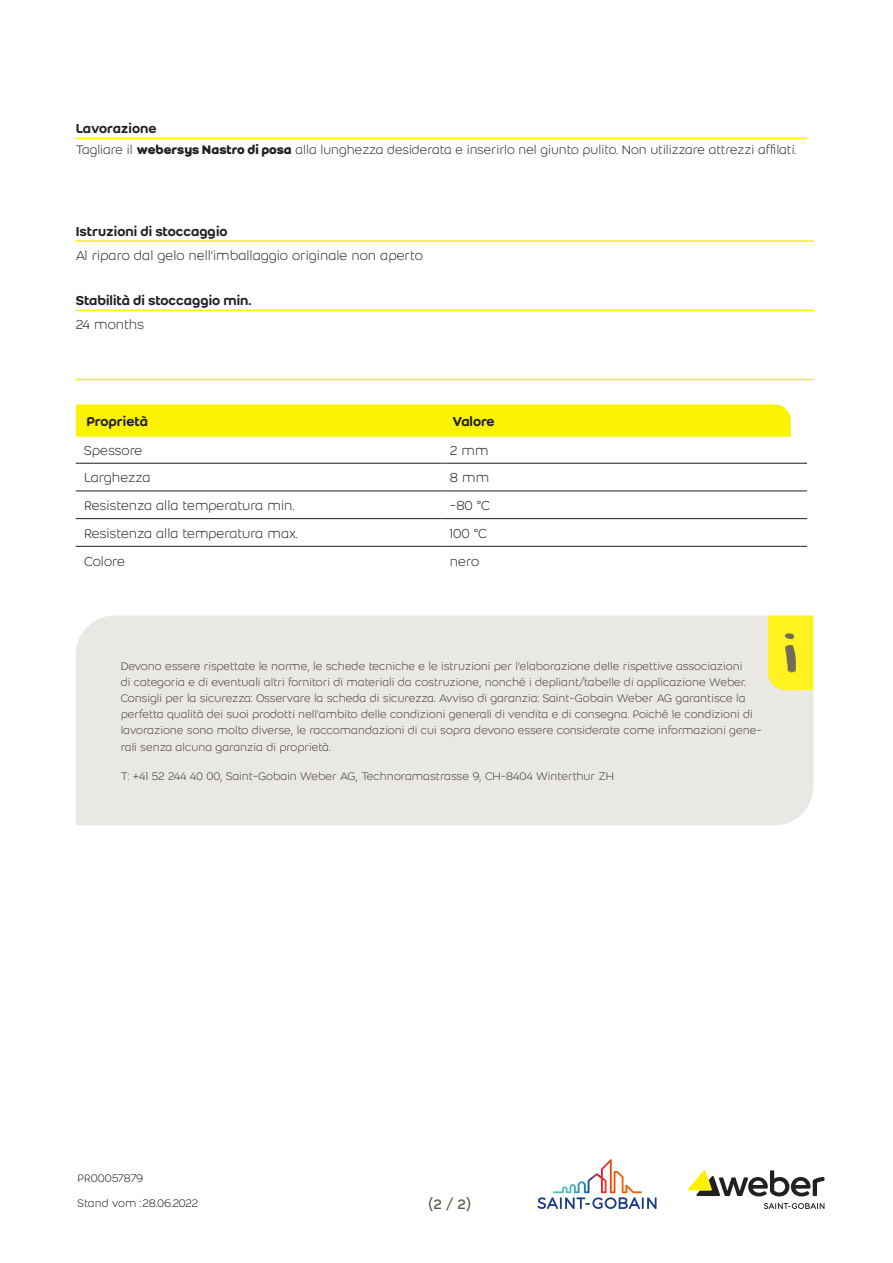
<style>
.page{position:relative;width:893px;height:1263px;background:#fff}
.page>*{position:absolute;margin:0;border:0;box-sizing:border-box;transform-origin:0 0}
.t1{font:15px "Weber";color:#605845}
.column_1{font:300 14.25px "Weber";color:#231f20}
.Value{font:300 14.25px "Weber";color:#231f20}
.Longname{font:500 14.25px "Weber";color:#231f20}
.column_2{font:300 14.25px "Weber";color:#231f20}
.column_header_column{font:500 14.25px "Weber";color:#231f20}
.level__header{font:500 14.25px "Weber";color:#231f20}
.level__text{font:300 13.5px "Weber";color:#231f20}
.Date_style{font:300 12px/16.2px "Weber";color:#231f20}
.s1{font-weight:700}
</style>
<div class="page">
<svg style="left:537px;top:1159px;width:119px;height:50px"></svg>
<svg style="left:688px;top:1170px;width:136px;height:39px"></svg>
<hr style="left:76px;top:240px;width:738px;height:2px;background:#fbf301">
<hr style="left:76px;top:310px;width:738px;height:1px;background:#fbf301">
<hr style="left:76px;top:379px;width:738px;height:1px;background:#fbf301">
<hr style="left:76px;top:138px;width:731px;height:1px;background:#fff101">
<hr style="left:76px;top:463px;width:365px;height:1px;background:#231f20">
<hr style="left:441px;top:463px;width:366px;height:1px;background:#231f20">
<hr style="left:76px;top:491px;width:365px;height:1px;background:#231f20">
<hr style="left:441px;top:491px;width:366px;height:1px;background:#231f20">
<hr style="left:76px;top:518px;width:365px;height:1px;background:#231f20">
<hr style="left:441px;top:518px;width:366px;height:1px;background:#231f20">
<hr style="left:76px;top:546px;width:365px;height:1px;background:#231f20">
<hr style="left:441px;top:546px;width:366px;height:1px;background:#231f20">
<div style="left:76px;top:404px;width:715px;height:33px;background:#fbf301"></div>
<div style="left:76px;top:616px;width:737px;height:209px;background:#eae8e5"></div>
<svg style="left:768px;top:616px;width:45px;height:74px;background:#f3e627"></svg>
<p class="level__header" style="left:76px;top:118px;width:82px">Lavorazione</p>
<p class="level__text" style="left:76px;top:140px;width:722px">Tagliare il <span class="s1">webersys Nastro di posa</span> alla lunghezza desiderata e inserirlo nel giunto pulito. Non utilizzare attrezzi affilati.</p>
<p class="Longname" style="left:76px;top:221px;width:153px">Istruzioni di stoccaggio</p>
<p class="Value" style="left:76px;top:246px;width:349px">Al riparo dal gelo nell’imballaggio originale non aperto</p>
<p class="Longname" style="left:76px;top:290px;width:177px">Stabilità di stoccaggio min.</p>
<p class="Value" style="left:76px;top:315px;width:70px">24 months</p>
<p class="column_header_column" style="left:86px;top:411px;width:63px">Proprietà</p>
<p class="column_header_column" style="left:452px;top:411px;width:44px">Valore</p>
<p class="column_1" style="left:84px;top:440px;width:60px">Spessore</p>
<p class="column_2" style="left:450px;top:440px;width:40px">2 mm</p>
<p class="column_1" style="left:84px;top:468px;width:68px">Larghezza</p>
<p class="column_2" style="left:450px;top:468px;width:41px">8 mm</p>
<p class="column_1" style="left:84px;top:496px;width:212px">Resistenza alla temperatura min.</p>
<p class="column_2" style="left:450px;top:496px;width:42px">-80 °C</p>
<p class="column_1" style="left:84px;top:523px;width:215px">Resistenza alla temperatura max.</p>
<p class="column_2" style="left:450px;top:523px;width:38px">100 °C</p>
<p class="column_1" style="left:84px;top:551px;width:42px">Colore</p>
<p class="column_2" style="left:450px;top:551px;width:31px">nero</p>
<p class="Date_style" style="left:121px;top:657px;width:642px">Devono essere rispettate le norme, le schede tecniche e le istruzioni per l’elaborazione delle rispettive associazioni<br>di categoria e di eventuali altri fornitori di materiali da costruzione, nonché i depliant/tabelle di applicazione Weber.<br>Consigli per la sicurezza: Osservare la scheda di sicurezza. Avviso di garanzia: Saint-Gobain Weber AG garantisce la perfetta qualità dei suoi prodotti nell’ambito delle condizioni generali di vendita e di consegna. Poiché le condizioni di lavorazione sono molto diverse, le raccomandazioni di cui sopra devono essere considerate come informazioni gene&shy;rali senza alcuna garanzia di proprietà.</p>
<p class="Date_style" style="left:121px;top:767px;width:495px">T: +41 52 244 40 00, Saint-Gobain Weber AG, Technoramastrasse 9, CH-8404 Winterthur ZH</p>
<p class="Date_style" style="left:78px;top:1169px;width:67px">PR00057879</p>
<p class="Date_style" style="left:78px;top:1194px;width:122px">Stand vom : 28.06.2022</p>
<p class="t1" style="left:428px;top:1193px;width:44px">(2 / 2)</p>
</div>
